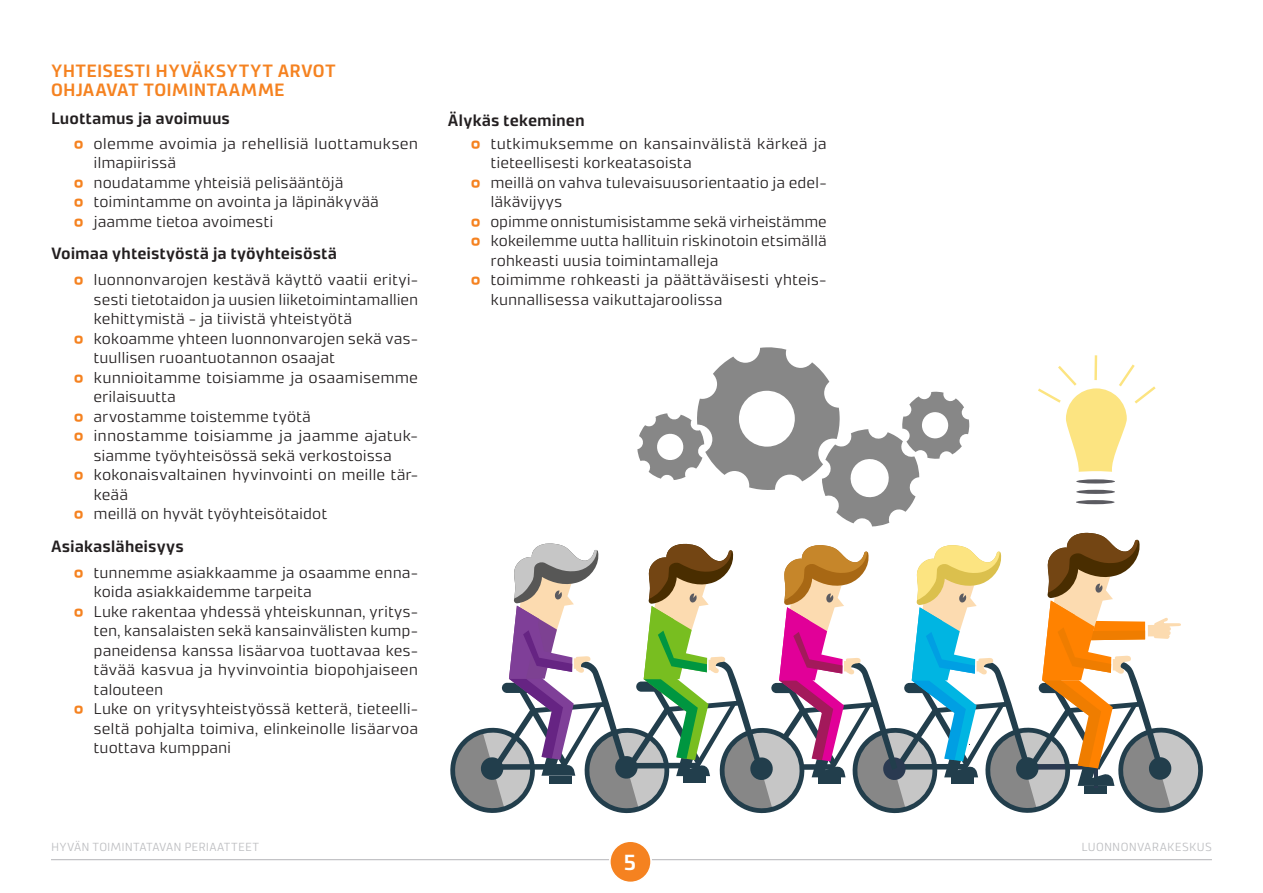
<style>
.page{position:relative;width:1263px;height:893px;background:#fff}
.page>*{position:absolute;margin:0;border:0;box-sizing:border-box;transform-origin:0 0}
.t1{font:48px "Accura";color:#f58220}
.t2{font:600 22.05px "Accura";color:#fff}
.t3{font:600 18px/19.5px "Accura";letter-spacing:.015em;color:#f58220}
.leipis{font:600 16.5px "Accura";color:#231f20}
.t4{font:300 15.75px/19.5px "Accura";color:#231f20}
.t5{font:300 11.85px "Accura";letter-spacing:.02em;color:#bcbdc0}
</style>
<div class="page">
<hr style="left:652px;top:859px;width:560px;height:1px;background:#bcbdc0">
<hr style="left:51px;top:859px;width:558px;height:1px;background:#bcbdc0">
<div style="left:610px;top:841px;width:41px;height:41px;background:#f58220;border-radius:50%"></div>
<div style="left:609px;top:840px;width:43px;height:43px;border:2px solid #fff;border-radius:50%"></div>
<svg style="left:1076px;top:500px;width:38px;height:4px"></svg>
<svg style="left:1076px;top:490px;width:39px;height:4px"></svg>
<svg style="left:1076px;top:479px;width:39px;height:4px"></svg>
<hr style="left:1094px;top:355px;width:3px;height:25px;background:#fce481">
<svg style="left:1038px;top:364px;width:117px;height:108px"></svg>
<svg style="left:637px;top:347px;width:332px;height:179px"></svg>
<svg style="left:450px;top:533px;width:753px;height:281px"></svg>
<p class="t3" style="left:51px;top:61px;width:286px">YHTEISESTI HYVÄKSYTYT ARVOT<br>OHJAAVAT TOIMINTAAMME</p>
<p class="leipis" style="left:51px;top:109px;width:180px">Luottamus ja avoimuus</p>
<p class="t1" style="left:72px;top:130px;width:15px">˚</p>
<p class="t4" style="left:94px;top:133px;width:326px">olemme avoimia ja rehellisiä luottamuksen ilmapiirissä</p>
<p class="t1" style="left:72px;top:169px;width:15px">˚</p>
<p class="t4" style="left:94px;top:172px;width:251px">noudatamme yhteisiä pelisääntöjä</p>
<p class="t1" style="left:72px;top:188px;width:15px">˚</p>
<p class="t4" style="left:94px;top:192px;width:287px">toimintamme on avointa ja läpinäkyvää</p>
<p class="t1" style="left:72px;top:208px;width:15px">˚</p>
<p class="t4" style="left:94px;top:211px;width:181px">jaamme tietoa avoimesti</p>
<p class="leipis" style="left:51px;top:244px;width:287px">Voimaa yhteistyöstä ja työyhteisöstä</p>
<p class="t1" style="left:72px;top:266px;width:15px">˚</p>
<p class="t4" style="left:94px;top:270px;width:326px;text-align:justify">luonnonvarojen kestävä käyttö vaatii erityi&shy;sesti tietotaidon ja uusien liiketoimintamallien kehittymistä - ja tiivistä yhteistyötä</p>
<p class="t1" style="left:72px;top:325px;width:15px">˚</p>
<p class="t4" style="left:94px;top:328px;width:326px">kokoamme yhteen luonnonvarojen sekä vas&shy;tuullisen ruoantuotannon osaajat</p>
<p class="t1" style="left:72px;top:364px;width:15px">˚</p>
<p class="t4" style="left:94px;top:367px;width:326px">kunnioitamme toisiamme ja osaamisemme erilaisuutta</p>
<p class="t1" style="left:72px;top:403px;width:15px">˚</p>
<p class="t4" style="left:94px;top:406px;width:219px">arvostamme toistemme työtä</p>
<p class="t1" style="left:72px;top:422px;width:15px">˚</p>
<p class="t4" style="left:94px;top:426px;width:326px">innostamme toisiamme ja jaamme ajatuk&shy;siamme työyhteisössä sekä verkostoissa</p>
<p class="t1" style="left:72px;top:461px;width:15px">˚</p>
<p class="t4" style="left:94px;top:465px;width:326px">kokonaisvaltainen hyvinvointi on meille tär&shy;keää</p>
<p class="t1" style="left:72px;top:500px;width:15px">˚</p>
<p class="t4" style="left:94px;top:504px;width:235px">meillä on hyvät työyhteisötaidot</p>
<p class="leipis" style="left:51px;top:536px;width:134px">Asiakasläheisyys</p>
<p class="t1" style="left:72px;top:559px;width:15px">˚</p>
<p class="t4" style="left:94px;top:562px;width:326px">tunnemme asiakkaamme ja osaamme enna&shy;koida asiakkaidemme tarpeita</p>
<p class="t1" style="left:72px;top:598px;width:15px">˚</p>
<p class="t4" style="left:94px;top:601px;width:326px;text-align:justify">Luke rakentaa yhdessä yhteiskunnan, yritys&shy;ten, kansalaisten sekä kansainvälisten kump&shy;paneidensa kanssa lisäarvoa tuottavaa kes&shy;tävää kasvua ja hyvinvointia biopohjaiseen talouteen</p>
<p class="t1" style="left:72px;top:695px;width:15px">˚</p>
<p class="t4" style="left:94px;top:699px;width:326px;text-align:justify">Luke on yritysyhteistyössä ketterä, tieteelli&shy;seltä pohjalta toimiva, elinkeinolle lisäarvoa tuottava kumppani</p>
<p class="leipis" style="left:448px;top:110px;width:138px">Älykäs tekeminen</p>
<p class="t1" style="left:469px;top:130px;width:15px">˚</p>
<p class="t4" style="left:490px;top:133px;width:338px">tutkimuksemme on kansainvälistä kärkeä ja tieteellisesti korkeatasoista</p>
<p class="t1" style="left:469px;top:169px;width:15px">˚</p>
<p class="t4" style="left:490px;top:172px;width:338px">meillä on vahva tulevaisuusorientaatio ja edel&shy;läkävijyys</p>
<p class="t1" style="left:469px;top:208px;width:15px">˚</p>
<p class="t4" style="left:490px;top:211px;width:338px">opimme onnistumisistamme sekä virheistämme</p>
<p class="t1" style="left:469px;top:227px;width:15px">˚</p>
<p class="t4" style="left:490px;top:231px;width:338px">kokeilemme uutta hallituin riskinotoin etsimällä rohkeasti uusia toimintamalleja</p>
<p class="t1" style="left:469px;top:266px;width:15px">˚</p>
<p class="t4" style="left:490px;top:270px;width:338px">toimimme rohkeasti ja päättäväisesti yhteis&shy;kunnallisessa vaikuttajaroolissa</p>
<p class="t5" style="left:51px;top:839px;width:210px">HYVÄN TOIMINTATAVAN PERIAATTEET</p>
<p class="t5" style="left:1081px;top:839px;width:132px">LUONNONVARAKESKUS</p>
<h2 class="t2" style="left:624px;top:848px;width:14px">5</h2>
</div>
